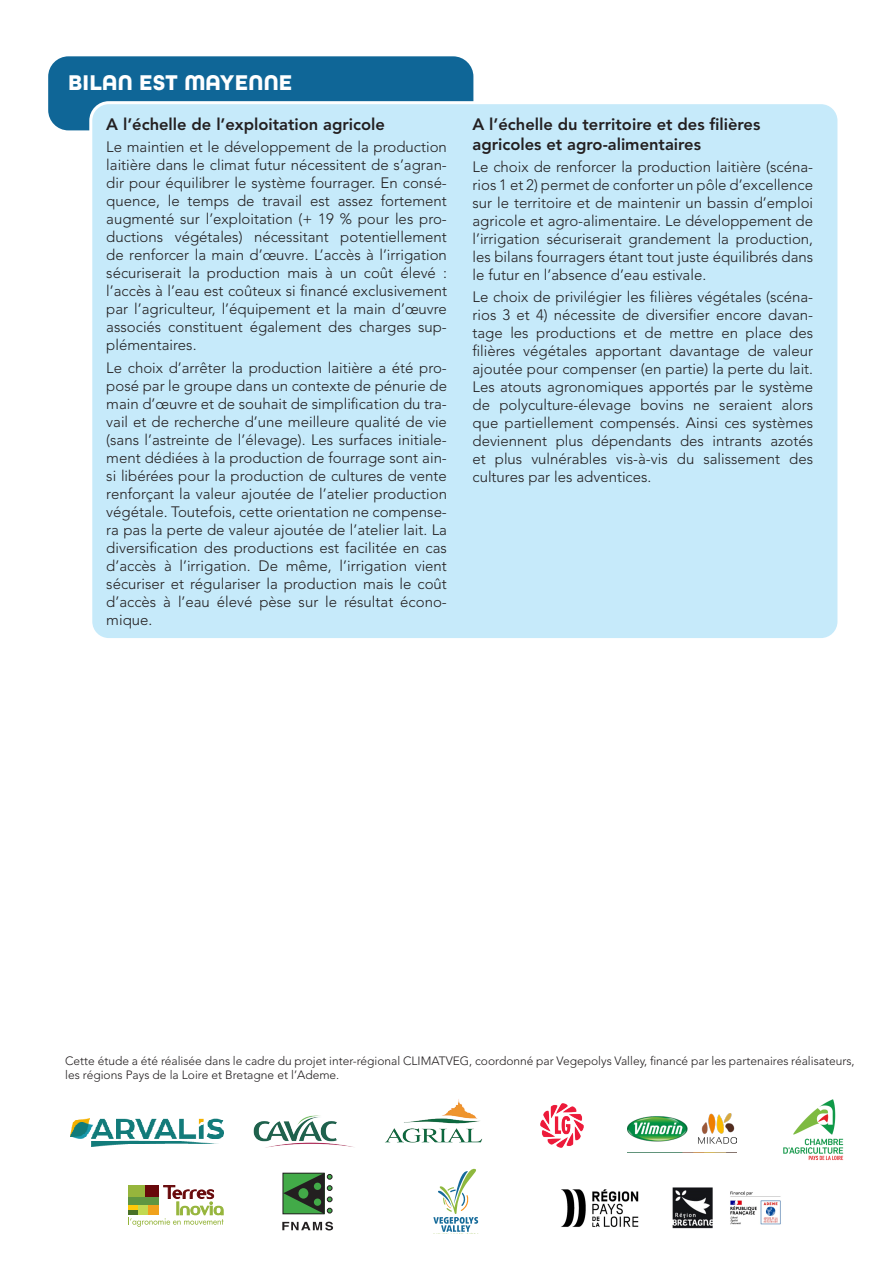
<style>
.page{position:relative;width:893px;height:1263px;background:#fff}
.page>*{position:absolute;margin:0;border:0;box-sizing:border-box;transform-origin:0 0}
.t1{font:700 22.5px "All Round Gothic";letter-spacing:.01em;color:#fff}
.t2{font:800 16.5px/19.8px "Avenir LT Std";color:#231f20}
.t3{font:300 15px/18px "Avenir LT Std";color:#231f20;text-align:justify}
.t4{font:300 12px/14.4px "Avenir LT Std";color:#231f20}
</style>
<div class="page">
<img style="left:71px;top:1118px;width:153px;height:28px">
<svg style="left:128px;top:1185px;width:96px;height:42px"></svg>
<img style="left:253px;top:1115px;width:100px;height:33px">
<img style="left:385px;top:1099px;width:98px;height:44px">
<img style="left:783px;top:1099px;width:61px;height:62px">
<svg style="left:283px;top:1173px;width:49px;height:41px;background:#467848"></svg>
<svg style="left:282px;top:1221px;width:51px;height:9px"></svg>
<svg style="left:433px;top:1169px;width:46px;height:65px"></svg>
<img style="left:561px;top:1187px;width:220px;height:42px">
<img style="left:540px;top:1104px;width:43px;height:43px">
<img style="left:627px;top:1113px;width:110px;height:31px">
<div style="left:48px;top:56px;width:425px;height:74px;background:#0f6697;border-radius:20px"></div>
<div style="left:91px;top:103px;width:748px;height:536px;background:#c6eafa;border-radius:18px"></div>
<div style="left:89px;top:101px;width:751px;height:540px;border:3px solid #fff;border-radius:18px"></div>
<p class="t1" style="left:68px;top:69px;width:226px">BILAN EST MAYENNE</p>
<p class="t2" style="left:106px;top:115px;width:280px">A l’échelle de l’exploitation agricole</p>
<p class="t3" style="left:106px;top:138px;width:342px">Le maintien et le développement de la production laitière dans le climat futur nécessitent de s’agran&shy;dir pour équilibrer le système fourrager. En consé&shy;quence, le temps de travail est assez fortement augmenté sur l’exploitation (+ 19 % pour les pro&shy;ductions végétales) nécessitant potentiellement de renforcer la main d’œuvre. L’accès à l’irrigation sécuriserait la production mais à un coût élevé : l’accès à l’eau est coûteux si financé exclusivement par l’agriculteur, l’équipement et la main d’œuvre associés constituent également des charges sup&shy;plémentaires.</p>
<p class="t3" style="left:106px;top:359px;width:342px">Le choix d’arrêter la production laitière a été pro&shy;posé par le groupe dans un contexte de pénurie de main d’œuvre et de souhait de simplification du tra&shy;vail et de recherche d’une meilleure qualité de vie (sans l’astreinte de l’élevage). Les surfaces initiale&shy;ment dédiées à la production de fourrage sont ain&shy;si libérées pour la production de cultures de vente renforçant la valeur ajoutée de l’atelier production végétale. Toutefois, cette orientation ne compense&shy;ra pas la perte de valeur ajoutée de l’atelier lait. La diversification des productions est facilitée en cas d’accès à l’irrigation. De même, l’irrigation vient sécuriser et régulariser la production mais le coût d’accès à l’eau élevé pèse sur le résultat écono&shy;mique.</p>
<p class="t2" style="left:472px;top:115px;width:289px">A l’échelle du territoire et des filières agricoles et agro-alimentaires</p>
<p class="t3" style="left:472px;top:158px;width:342px">Le choix de renforcer la production laitière (scéna&shy;rios 1 et 2) permet de conforter un pôle d’excellence sur le territoire et de maintenir un bassin d’emploi agricole et agro-alimentaire. Le développement de l’irrigation sécuriserait grandement la production, les bilans fourragers étant tout juste équilibrés dans le futur en l’absence d’eau estivale.</p>
<p class="t3" style="left:472px;top:288px;width:342px">Le choix de privilégier les filières végétales (scéna&shy;rios 3 et 4) nécessite de diversifier encore davan&shy;tage les productions et de mettre en place des filières végétales apportant davantage de valeur ajoutée pour compenser (en partie) la perte du lait.<br>Les atouts agronomiques apportés par le système de polyculture-élevage bovins ne seraient alors que partiellement compensés. Ainsi ces systèmes deviennent plus dépendants des intrants azotés et plus vulnérables vis-à-vis du salissement des cultures par les adventices.</p>
<p class="t4" style="left:65px;top:1053px;width:791px">Cette étude a été réalisée dans le cadre du projet inter-régional CLIMATVEG, coordonné par Vegepolys Valley, financé par les partenaires réalisateurs, les régions Pays de la Loire et Bretagne et l’Ademe.</p>
</div>
